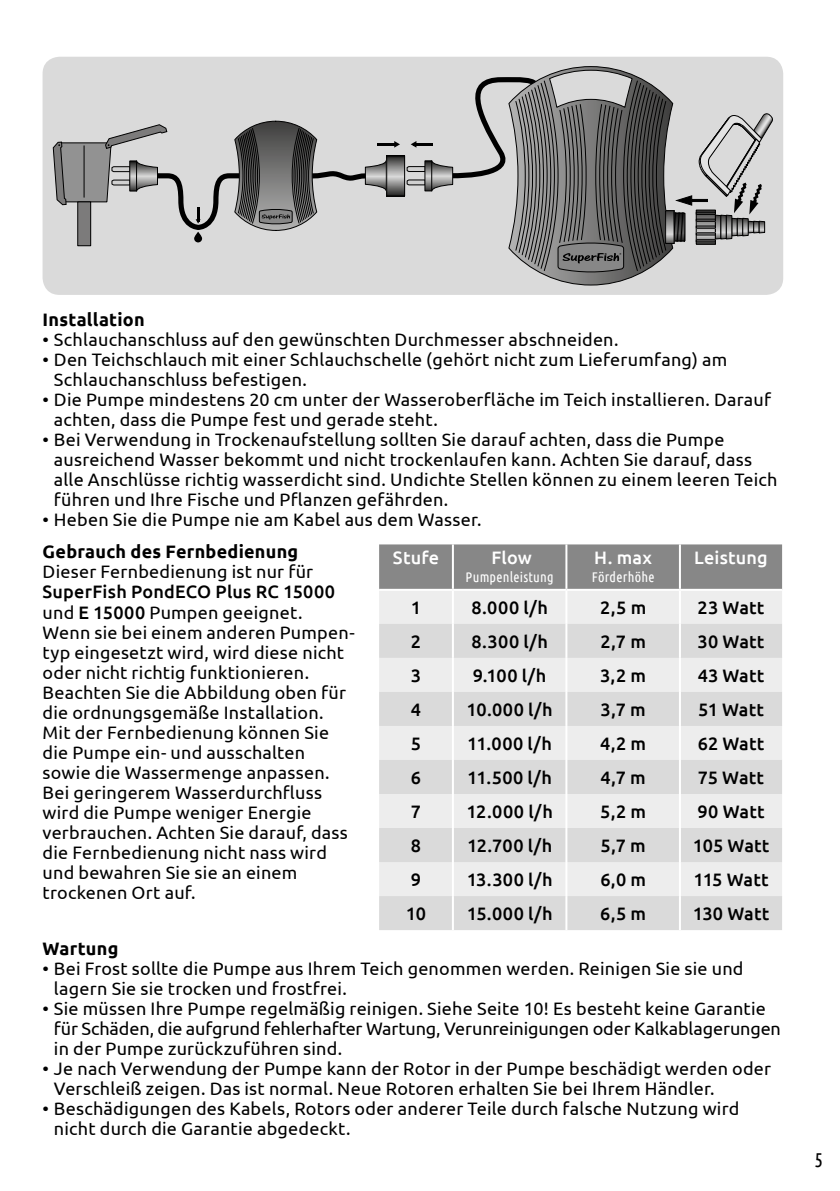
<style>
.page{position:relative;width:840px;height:1191px;background:#fff}
.page>*{position:absolute;margin:0;border:0;box-sizing:border-box;transform-origin:0 0}
.t1{font:20px "Ubuntu Condensed";color:#000}
.t2{font:18px/20px "Ubuntu";letter-spacing:.01em;color:#000}
.t3{font:500 18px "Ubuntu";letter-spacing:.005em;color:#000}
.t4{font:700 18px "Ubuntu";letter-spacing:.015em;color:#000}
.t5{font:500 18px "Ubuntu";letter-spacing:.01em;color:#fff}
.t6{font:14px "Ubuntu Condensed";letter-spacing:.02em;color:#fff}
.s1{font-weight:500}
</style>
<div class="page">
<div style="left:43px;top:57px;width:739px;height:238px;background:#dadada;border-radius:17px"></div>
<div style="left:78px;top:202px;width:13px;height:44px;background:#7c7b7b"></div>
<div style="left:77px;top:201px;width:14px;height:45px;border:1px solid #000"></div>
<svg style="left:194px;top:232px;width:8px;height:10px"></svg>
<svg style="left:400px;top:157px;width:2px;height:37px"></svg>
<div style="left:386px;top:155px;width:18px;height:41px;border:1px solid #000"></div>
<svg style="left:406px;top:66px;width:366px;height:220px"></svg>
<svg style="left:53px;top:121px;width:347px;height:111px"></svg>
<hr style="left:136px;top:161px;width:1px;height:30px;background:#000">
<svg style="left:379px;top:544px;width:402px;height:45px;background:#8a8a8a"></svg>
<div style="left:379px;top:591px;width:402px;height:33px;background:#ededed"></div>
<svg style="left:379px;top:624px;width:402px;height:306px;background:#e2e2e2"></svg>
<hr style="left:565px;top:544px;width:2px;height:45px;background:#fff">
<hr style="left:678px;top:544px;width:2px;height:45px;background:#fff">
<hr style="left:565px;top:591px;width:2px;height:33px;background:#fff">
<hr style="left:678px;top:591px;width:2px;height:33px;background:#fff">
<hr style="left:565px;top:624px;width:2px;height:34px;background:#fff">
<hr style="left:678px;top:624px;width:2px;height:34px;background:#fff">
<hr style="left:565px;top:658px;width:2px;height:34px;background:#fff">
<hr style="left:678px;top:658px;width:2px;height:34px;background:#fff">
<hr style="left:565px;top:692px;width:2px;height:34px;background:#fff">
<hr style="left:678px;top:692px;width:2px;height:34px;background:#fff">
<hr style="left:565px;top:726px;width:2px;height:34px;background:#fff">
<hr style="left:678px;top:726px;width:2px;height:34px;background:#fff">
<hr style="left:565px;top:760px;width:2px;height:34px;background:#fff">
<hr style="left:678px;top:760px;width:2px;height:34px;background:#fff">
<hr style="left:565px;top:794px;width:2px;height:34px;background:#fff">
<hr style="left:678px;top:794px;width:2px;height:34px;background:#fff">
<hr style="left:565px;top:828px;width:2px;height:34px;background:#fff">
<hr style="left:678px;top:828px;width:2px;height:34px;background:#fff">
<hr style="left:565px;top:862px;width:2px;height:34px;background:#fff">
<hr style="left:678px;top:862px;width:2px;height:34px;background:#fff">
<hr style="left:565px;top:896px;width:2px;height:34px;background:#fff">
<hr style="left:678px;top:896px;width:2px;height:34px;background:#fff">
<hr style="left:451px;top:544px;width:2px;height:45px;background:#fff">
<hr style="left:451px;top:591px;width:2px;height:33px;background:#fff">
<hr style="left:451px;top:624px;width:2px;height:34px;background:#fff">
<hr style="left:451px;top:658px;width:2px;height:34px;background:#fff">
<hr style="left:451px;top:692px;width:2px;height:34px;background:#fff">
<hr style="left:451px;top:726px;width:2px;height:34px;background:#fff">
<hr style="left:451px;top:760px;width:2px;height:34px;background:#fff">
<hr style="left:451px;top:794px;width:2px;height:34px;background:#fff">
<hr style="left:451px;top:828px;width:2px;height:34px;background:#fff">
<hr style="left:451px;top:862px;width:2px;height:34px;background:#fff">
<hr style="left:451px;top:896px;width:2px;height:34px;background:#fff">
<p class="t4" style="left:43px;top:308px;width:104px">Installation</p>
<p class="t2" style="left:43px;top:329px;width:577px">• Schlauchanschluss auf den gewünschten Durchmesser abschneiden.</p>
<p class="t2" style="left:54px;top:349px;width:674px;text-indent:-11px">• Den Teichschlauch mit einer Schlauchschelle (gehört nicht zum Lieferumfang) am<br>Schlauchanschluss befestigen.</p>
<p class="t2" style="left:54px;top:389px;width:718px;text-indent:-11px">• Die Pumpe mindestens 20 cm unter der Wasseroberfläche im Teich installieren. Darauf achten, dass die Pumpe fest und gerade steht.</p>
<p class="t2" style="left:54px;top:429px;width:724px;text-indent:-11px">• Bei Verwendung in Trockenaufstellung sollten Sie darauf achten, dass die Pumpe ausreichend Wasser bekommt und nicht trockenlaufen kann. Achten Sie darauf, dass alle Anschlüsse richtig wasserdicht sind. Undichte Stellen können zu einem leeren Teich führen und Ihre Fische und Pflanzen gefährden.</p>
<p class="t2" style="left:43px;top:509px;width:440px">• Heben Sie die Pumpe nie am Kabel aus dem Wasser.</p>
<p class="t4" style="left:43px;top:541px;width:257px">Gebrauch des Fernbedienung</p>
<p class="t2" style="left:43px;top:561px;width:272px">Dieser Fernbedienung ist nur für</p>
<p class="t2" style="left:43px;top:581px;width:312px"><span class="s1">SuperFish PondECO Plus RC 15000 </span>und <span class="s1">E 15000</span> Pumpen geeignet.<br>Wenn sie bei einem anderen Pumpen&shy;typ eingesetzt wird, wird diese nicht oder nicht richtig funktionieren.<br>Beachten Sie die Abbildung oben für die ordnungsgemäße Installation.<br>Mit der Fernbedienung können Sie die Pumpe ein- und ausschalten sowie die Wassermenge anpassen.<br>Bei geringerem Wasserdurchfluss wird die Pumpe weniger Energie verbrauchen. Achten Sie darauf, dass die Fernbedienung nicht nass wird und bewahren Sie sie an einem trockenen Ort auf.</p>
<p class="t5" style="left:393px;top:546px;width:48px">Stufe</p>
<p class="t5" style="left:491px;top:546px;width:42px">Flow</p>
<p class="t6" style="left:465px;top:568px;width:89px">Pumpenleistung</p>
<p class="t5" style="left:594px;top:546px;width:59px">H. max</p>
<p class="t6" style="left:591px;top:568px;width:64px">Förderhöhe</p>
<p class="t5" style="left:693px;top:546px;width:75px">Leistung</p>
<p class="t3" style="left:410px;top:596px;width:12px">1</p>
<p class="t3" style="left:471px;top:596px;width:78px">8.000 l/h</p>
<p class="t3" style="left:599px;top:596px;width:48px">2,5 m</p>
<p class="t3" style="left:697px;top:596px;width:68px">23 Watt</p>
<p class="t3" style="left:410px;top:630px;width:12px">2</p>
<p class="t3" style="left:471px;top:630px;width:78px">8.300 l/h</p>
<p class="t3" style="left:600px;top:630px;width:47px">2,7 m</p>
<p class="t3" style="left:697px;top:630px;width:68px">30 Watt</p>
<p class="t3" style="left:410px;top:664px;width:12px">3</p>
<p class="t3" style="left:472px;top:664px;width:75px">9.100 l/h</p>
<p class="t3" style="left:599px;top:664px;width:47px">3,2 m</p>
<p class="t3" style="left:697px;top:664px;width:68px">43 Watt</p>
<p class="t3" style="left:410px;top:698px;width:12px">4</p>
<p class="t3" style="left:466px;top:698px;width:88px">10.000 l/h</p>
<p class="t3" style="left:600px;top:698px;width:47px">3,7 m</p>
<p class="t3" style="left:697px;top:698px;width:67px">51 Watt</p>
<p class="t3" style="left:410px;top:732px;width:12px">5</p>
<p class="t3" style="left:467px;top:732px;width:86px">11.000 l/h</p>
<p class="t3" style="left:599px;top:732px;width:48px">4,2 m</p>
<p class="t3" style="left:697px;top:732px;width:68px">62 Watt</p>
<p class="t3" style="left:410px;top:766px;width:12px">6</p>
<p class="t3" style="left:467px;top:766px;width:86px">11.500 l/h</p>
<p class="t3" style="left:600px;top:766px;width:47px">4,7 m</p>
<p class="t3" style="left:697px;top:766px;width:68px">75 Watt</p>
<p class="t3" style="left:410px;top:800px;width:12px">7</p>
<p class="t3" style="left:466px;top:800px;width:88px">12.000 l/h</p>
<p class="t3" style="left:600px;top:800px;width:47px">5,2 m</p>
<p class="t3" style="left:697px;top:800px;width:68px">90 Watt</p>
<p class="t3" style="left:410px;top:834px;width:12px">8</p>
<p class="t3" style="left:467px;top:834px;width:87px">12.700 l/h</p>
<p class="t3" style="left:600px;top:834px;width:47px">5,7 m</p>
<p class="t3" style="left:692px;top:834px;width:78px">105 Watt</p>
<p class="t3" style="left:410px;top:868px;width:12px">9</p>
<p class="t3" style="left:466px;top:868px;width:87px">13.300 l/h</p>
<p class="t3" style="left:600px;top:868px;width:47px">6,0 m</p>
<p class="t3" style="left:693px;top:868px;width:76px">115 Watt</p>
<p class="t3" style="left:405px;top:902px;width:22px">10</p>
<p class="t3" style="left:466px;top:902px;width:87px">15.000 l/h</p>
<p class="t3" style="left:599px;top:902px;width:48px">6,5 m</p>
<p class="t3" style="left:692px;top:902px;width:78px">130 Watt</p>
<p class="t4" style="left:43px;top:938px;width:77px">Wartung</p>
<p class="t2" style="left:54px;top:958px;width:690px;text-indent:-11px">• Bei Frost sollte die Pumpe aus Ihrem Teich genommen werden. Reinigen Sie sie und lagern Sie sie trocken und frostfrei.</p>
<p class="t2" style="left:54px;top:998px;width:728px;text-indent:-11px">• Sie müssen Ihre Pumpe regelmäßig reinigen. Siehe Seite 10! Es besteht keine Garantie für Schäden, die aufgrund fehlerhafter Wartung, Verunreinigungen oder Kalkablagerungen in der Pumpe zurückzuführen sind.</p>
<p class="t2" style="left:54px;top:1058px;width:718px;text-indent:-11px">• Je nach Verwendung der Pumpe kann der Rotor in der Pumpe beschädigt werden oder<br>Verschleiß zeigen. Das ist normal. Neue Rotoren erhalten Sie bei Ihrem Händler.</p>
<p class="t2" style="left:54px;top:1098px;width:686px;text-indent:-11px">• Beschädigungen des Kabels, Rotors oder anderer Teile durch falsche Nutzung wird nicht durch die Garantie abgedeckt.</p>
<p class="t1" style="left:813px;top:1147px;width:10px">5</p>
</div>
